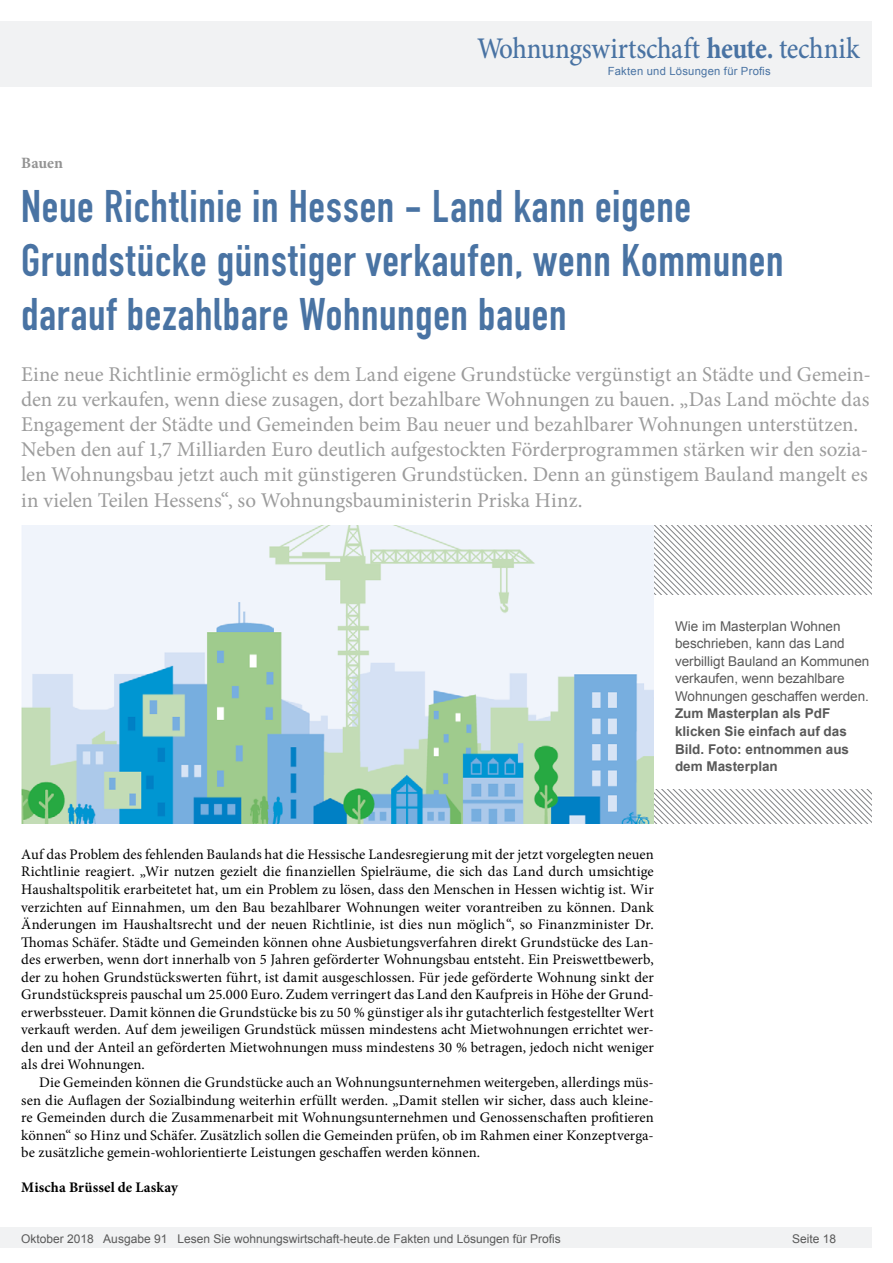
<style>
.page{position:relative;width:893px;height:1263px;background:#fff}
.page>*{position:absolute;margin:0;border:0;box-sizing:border-box;transform-origin:0 0}
.Überschrift_Groß{font:45px/54px "DIN Engschrift";letter-spacing:.015em;color:#4973a3}
.t1{font:500 30px "Minion Pro";letter-spacing:-.01em;color:#4973a3;scale:.9 1}
.Anlesetext{font:21px/25.2px "Minion Pro";letter-spacing:-.005em;color:#9c9c9c}
.Kategorie{font:700 15.75px "Minion Pro";letter-spacing:-.005em;color:#939393}
.Fließtext_erste_Zeil{font:14.7px/17.5px "Minion Pro";letter-spacing:.005em;color:#000;text-align:justify}
.Fliesstext{font:14.7px/17.5px "Minion Pro";color:#000;text-align:justify}
.AUTOR{font:700 14.7px "Minion Pro";letter-spacing:.01em;color:#000}
.Bildunterschrift{font:13.5px/17.5px "Arial";color:#595959}
.t2{font:12px "Arial";color:#595959}
.t3{font:11.25px "Arial";letter-spacing:.025em;color:#4973a3}
.s1{font-weight:700}
</style>
<div class="page">
<div style="left:0;top:1227px;width:872px;height:20px;background:#f1f2f3"></div>
<div style="left:0;top:21px;width:872px;height:66px;background:#f1f2f3"></div>
<svg style="left:654px;top:525px;width:218px;height:299px"></svg>
<div style="left:654px;top:595px;width:237px;height:194px;background:#fff"></div>
<img style="left:21px;top:525px;width:633px;height:299px">
<h2 class="t1" style="left:477px;top:28px;width:426px">Wohnungswirtschaft <span class="s1">heute.</span> technik</h2>
<p class="t3" style="left:608px;top:63px;width:165px">Fakten und Lösungen für Profis</p>
<p class="Kategorie" style="left:21px;top:152px;width:43px">Bauen</p>
<p class="Überschrift_Groß" style="left:21px;top:180px;width:764px">Neue Richtlinie in Hessen - Land kann eigene<br>Grundstücke günstiger verkaufen, wenn Kommunen darauf bezahlbare Wohnungen bauen</p>
<p class="Anlesetext" style="left:21px;top:361px;width:851px">Eine neue Richtlinie ermöglicht es dem Land eigene Grundstücke vergünstigt an Städte und Gemein&shy;den zu verkaufen, wenn diese zusagen, dort bezahlbare Wohnungen zu bauen. „Das Land möchte das Engagement der Städte und Gemeinden beim Bau neuer und bezahlbarer Wohnungen unterstützen.<br>Neben den auf 1,7 Milliarden Euro deutlich aufgestockten Förderprogrammen stärken wir den sozia&shy;len Wohnungsbau jetzt auch mit günstigeren Grundstücken. Denn an günstigem Bauland mangelt es in vielen Teilen Hessens“, so Wohnungsbauministerin Priska Hinz.</p>
<p class="Bildunterschrift" style="left:675px;top:617px;width:196px">Wie im Masterplan Wohnen beschrieben, kann das Land verbilligt Bauland an Kommunen verkaufen, wenn bezahlbare<br>Wohnungen geschaffen werden.<br><span class="s1">Zum Masterplan als PdF klicken Sie einfach auf das<br>Bild. Foto: entnommen aus dem Masterplan</span></p>
<p class="Fließtext_erste_Zeil" style="left:21px;top:845px;width:634px">Auf das Problem des fehlenden Baulands hat die Hessische Landesregierung mit der jetzt vorgelegten neuen Richtlinie reagiert. „Wir nutzen gezielt die finanziellen Spielräume, die sich das Land durch umsichtige Haushaltspolitik erarbeitetet hat, um ein Problem zu lösen, dass den Menschen in Hessen wichtig ist. Wir verzichten auf Einnahmen, um den Bau bezahlbarer Wohnungen weiter vorantreiben zu können. Dank Änderungen im Haushaltsrecht und der neuen Richtlinie, ist dies nun möglich“, so Finanzminister Dr.<br>Thomas Schäfer. Städte und Gemeinden können ohne Ausbietungsverfahren direkt Grundstücke des Lan&shy;des erwerben, wenn dort innerhalb von 5 Jahren geförderter Wohnungsbau entsteht. Ein Preiswettbewerb, der zu hohen Grundstückswerten führt, ist damit ausgeschlossen. Für jede geförderte Wohnung sinkt der Grundstückspreis pauschal um 25.000 Euro. Zudem verringert das Land den Kaufpreis in Höhe der Grund&shy;erwerbssteuer. Damit können die Grundstücke bis zu 50 % günstiger als ihr gutachterlich festgestellter Wert verkauft werden. Auf dem jeweiligen Grundstück müssen mindestens acht Mietwohnungen errichtet wer&shy;den und der Anteil an geförderten Mietwohnungen muss mindestens 30 % betragen, jedoch nicht weniger als drei Wohnungen.</p>
<p class="Fliesstext" style="left:21px;top:1074px;width:634px;text-indent:18px">Die Gemeinden können die Grundstücke auch an Wohnungsunternehmen weitergeben, allerdings müs&shy;sen die Auflagen der Sozialbindung weiterhin erfüllt werden. „Damit stellen wir sicher, dass auch kleine&shy;re Gemeinden durch die Zusammenarbeit mit Wohnungsunternehmen und Genossenschaften profitieren können“ so Hinz und Schäfer. Zusätzlich sollen die Gemeinden prüfen, ob im Rahmen einer Konzeptverga&shy;be zusätzliche gemein-wohlorientierte Leistungen geschaffen werden können.</p>
<p class="AUTOR" style="left:21px;top:1177px;width:158px">Mischa Brüssel de Laskay</p>
<p class="t2" style="left:21px;top:1230px;width:541px">Oktober 2018 Ausgabe 91 Lesen Sie wohnungswirtschaft-heute.de Fakten und Lösungen für Profis</p>
<p class="t2" style="left:792px;top:1231px;width:46px">Seite 18</p>
</div>
